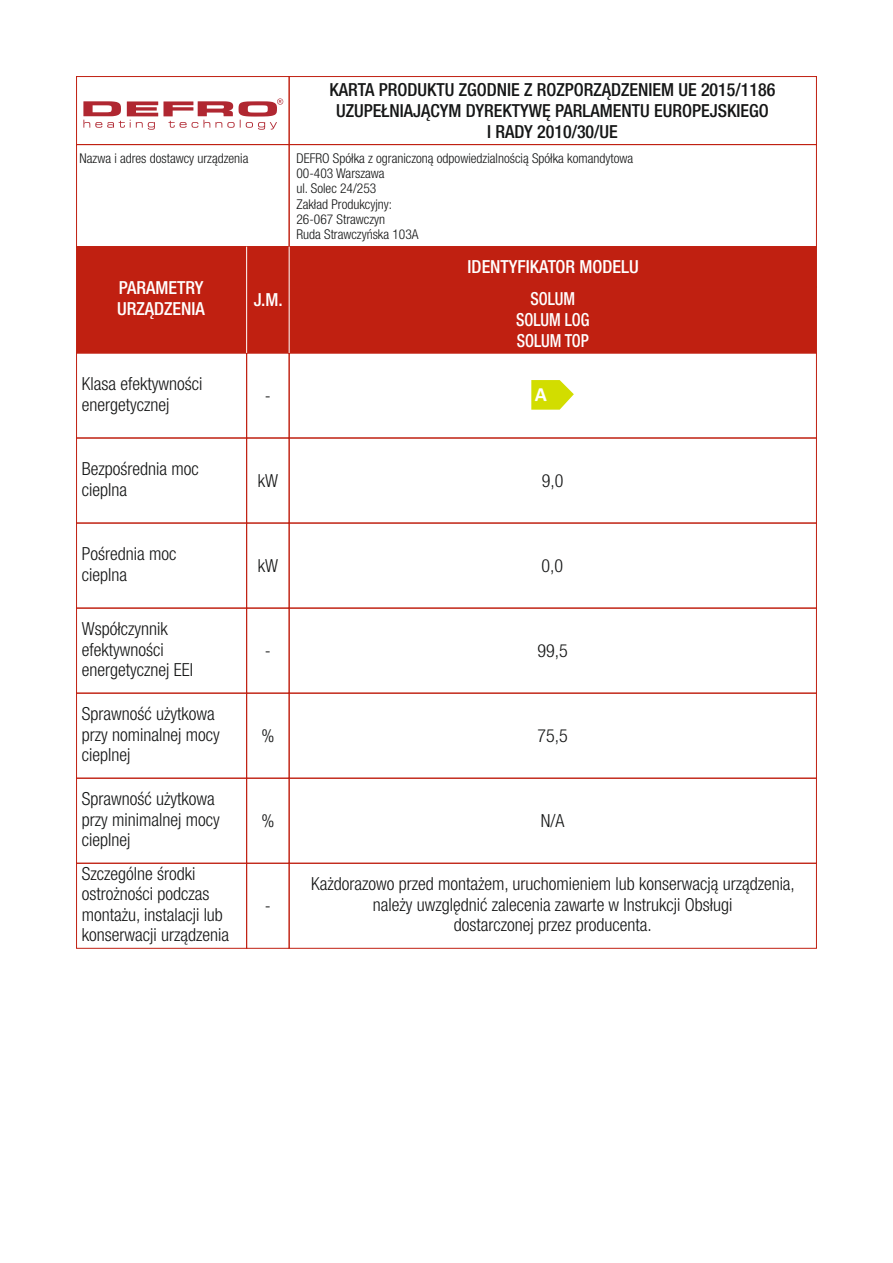
<style>
.page{position:relative;width:893px;height:1263px;background:#fff}
.page>*{position:absolute;margin:0;border:0;box-sizing:border-box;transform-origin:0 0}
.t1{font:700 19.95px "Calibri";color:#fff}
.t2{font:300 condensed 18px/20.4px "Helvetica Neue LT Pro";color:#151616}
.t3{font:500 condensed 18px/21px "Helvetica Neue LT Pro";color:#151616;text-align:center}
.t4{font:500 condensed 18px/21px "Helvetica Neue LT Pro";color:#fff}
.t5{font:500 condensed 18px/21px "Helvetica Neue LT Pro";color:#fff;text-align:center;scale:.9 1}
.t6{font:300 condensed 13.5px/15.3px "Helvetica Neue LT Pro";color:#151616}
</style>
<div class="page">
<div style="left:76px;top:247px;width:741px;height:105px;background:#c02011"></div>
<svg style="left:83px;top:98px;width:200px;height:32px"></svg>
<div style="left:76px;top:76px;width:214px;height:69px;border:1px solid #c02011"></div>
<div style="left:76px;top:144px;width:214px;height:103px;border:1px solid #c02011"></div>
<div style="left:76px;top:352px;width:171px;height:86px;border:1px solid #c02011"></div>
<div style="left:76px;top:438px;width:171px;height:85px;border:1px solid #c02011"></div>
<div style="left:76px;top:523px;width:171px;height:85px;border:1px solid #c02011"></div>
<div style="left:76px;top:608px;width:171px;height:85px;border:1px solid #c02011"></div>
<div style="left:76px;top:693px;width:171px;height:86px;border:1px solid #c02011"></div>
<div style="left:76px;top:778px;width:171px;height:86px;border:1px solid #c02011"></div>
<div style="left:76px;top:863px;width:171px;height:86px;border:1px solid #c02011"></div>
<div style="left:289px;top:76px;width:528px;height:69px;border:1px solid #c02011"></div>
<div style="left:289px;top:144px;width:528px;height:103px;border:1px solid #c02011"></div>
<div style="left:289px;top:863px;width:528px;height:86px;border:1px solid #c02011"></div>
<div style="left:246px;top:352px;width:44px;height:86px;border:1px solid #c02011"></div>
<div style="left:289px;top:352px;width:528px;height:86px;border:1px solid #c02011"></div>
<div style="left:289px;top:438px;width:528px;height:85px;border:1px solid #c02011"></div>
<div style="left:289px;top:523px;width:528px;height:85px;border:1px solid #c02011"></div>
<div style="left:289px;top:608px;width:528px;height:85px;border:1px solid #c02011"></div>
<div style="left:289px;top:693px;width:528px;height:86px;border:1px solid #c02011"></div>
<div style="left:289px;top:778px;width:528px;height:86px;border:1px solid #c02011"></div>
<div style="left:246px;top:438px;width:44px;height:85px;border:1px solid #c02011"></div>
<div style="left:246px;top:523px;width:44px;height:85px;border:1px solid #c02011"></div>
<div style="left:246px;top:608px;width:44px;height:85px;border:1px solid #c02011"></div>
<div style="left:246px;top:693px;width:44px;height:86px;border:1px solid #c02011"></div>
<div style="left:246px;top:778px;width:44px;height:86px;border:1px solid #c02011"></div>
<div style="left:246px;top:863px;width:44px;height:86px;border:1px solid #c02011"></div>
<hr style="left:246px;top:247px;width:1px;height:106px;background:#fff">
<hr style="left:289px;top:247px;width:1px;height:106px;background:#fff">
<svg style="left:531px;top:380px;width:43px;height:30px"></svg>
<p class="t3" style="left:330px;top:82px;width:447px">KARTA PRODUKTU ZGODNIE Z ROZPORZĄDZENIEM UE 2015/1186<br>UZUPEŁNIAJĄCYM DYREKTYWĘ PARLAMENTU EUROPEJSKIEGO<br>I RADY 2010/30/UE</p>
<p class="t6" style="left:80px;top:153px;width:170px">Nazwa i adres dostawcy urządzenia</p>
<p class="t6" style="left:296px;top:152px;width:338px">DEFRO Spółka z ograniczoną odpowiedzialnością Spółka komandytowa<br>00-403 Warszawa<br>ul. Solec 24/253<br>Zakład Produkcyjny:<br>26-067 Strawczyn<br>Ruda Strawczyńska 103A</p>
<p class="t4" style="left:117px;top:279px;width:89px">PARAMETRY<br>URZĄDZENIA</p>
<p class="t2" style="left:82px;top:376px;width:122px">Klasa efektywności energetycznej</p>
<p class="t2" style="left:82px;top:461px;width:118px">Bezpośrednia moc cieplna</p>
<p class="t2" style="left:82px;top:546px;width:96px">Pośrednia moc cieplna</p>
<p class="t2" style="left:82px;top:621px;width:113px">Współczynnik efektywności energetycznej EEI</p>
<p class="t2" style="left:82px;top:706px;width:139px">Sprawność użytkowa przy nominalnej mocy cieplnej</p>
<p class="t2" style="left:82px;top:791px;width:139px">Sprawność użytkowa przy minimalnej mocy cieplnej</p>
<p class="t2" style="left:82px;top:866px;width:149px">Szczególne środki ostrożności podczas montażu, instalacji lub konserwacji urządzenia</p>
<p class="t4" style="left:254px;top:292px;width:30px">J.M.</p>
<p class="t2" style="left:265px;top:388px;width:7px">-</p>
<p class="t2" style="left:258px;top:473px;width:22px">kW</p>
<p class="t2" style="left:258px;top:558px;width:22px">kW</p>
<p class="t2" style="left:265px;top:643px;width:7px">-</p>
<p class="t2" style="left:261px;top:728px;width:14px">%</p>
<p class="t2" style="left:261px;top:813px;width:14px">%</p>
<p class="t2" style="left:265px;top:898px;width:7px">-</p>
<p class="t4" style="left:468px;top:259px;width:173px">IDENTYFIKATOR MODELU</p>
<p class="t5" style="left:516px;top:291px;width:83px">SOLUM<br>SOLUM LOG<br>SOLUM TOP</p>
<p class="t1" style="left:535px;top:386px;width:14px">A</p>
<p class="t2" style="left:542px;top:473px;width:23px">9,0</p>
<p class="t2" style="left:542px;top:558px;width:23px">0,0</p>
<p class="t2" style="left:537px;top:643px;width:32px">99,5</p>
<p class="t2" style="left:537px;top:728px;width:32px">75,5</p>
<p class="t2" style="left:541px;top:813px;width:25px">N/A</p>
<p class="t2" style="left:311px;top:876px;width:485px;text-align:center">Każdorazowo przed montażem, uruchomieniem lub konserwacją urządzenia, należy uwzględnić zalecenia zawarte w Instrukcji Obsługi<br>dostarczonej przez producenta.</p>
</div>
